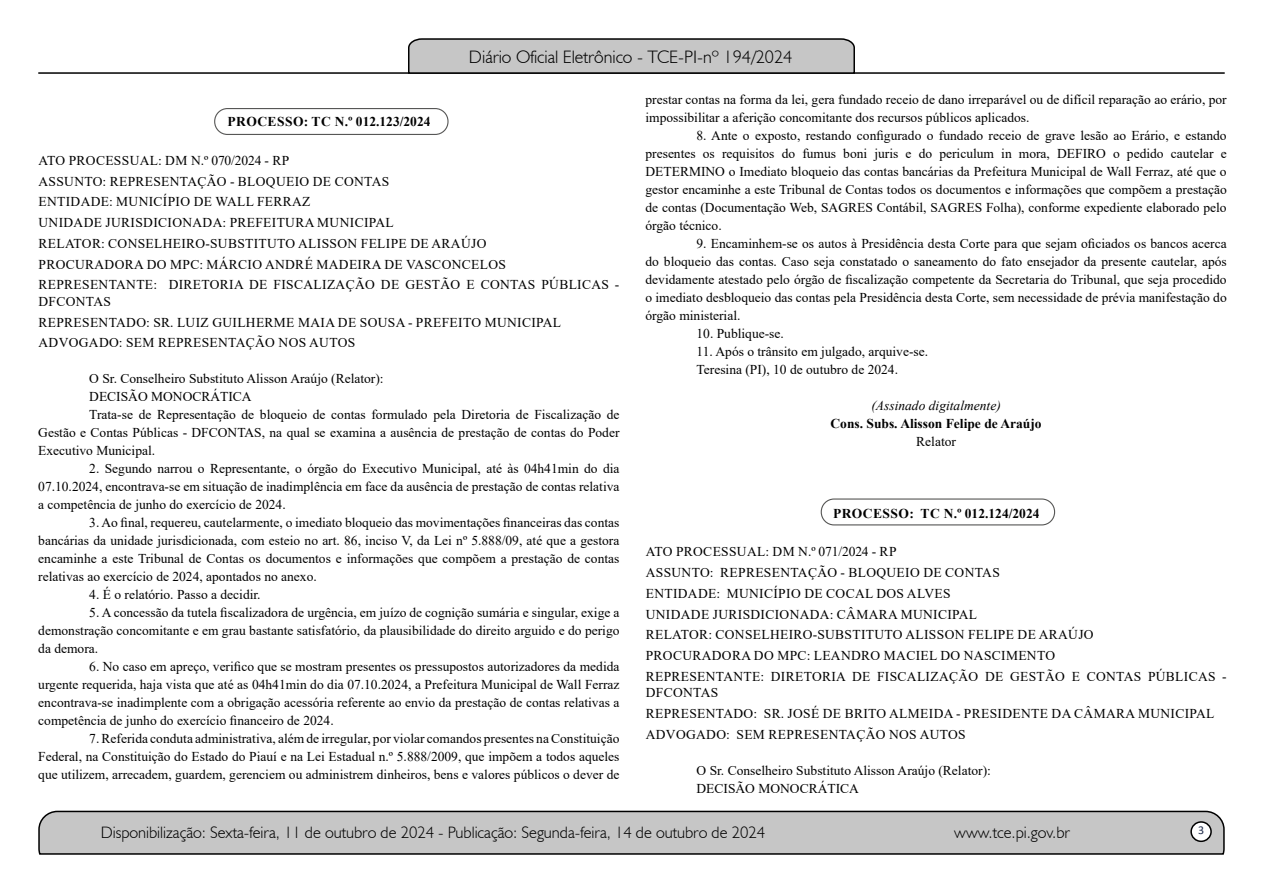
<style>
.page{position:relative;width:1263px;height:893px;background:#fff}
.page>*{position:absolute;margin:0;border:0;box-sizing:border-box;transform-origin:0 0}
.t1{font:300 18px "Humanist 521 BT";color:#000}
.t2{font:300 16.5px "Humanist 521 BT";color:#000}
.t3{font:13.5px/18px "Times New Roman";color:#000;text-align:justify}
.t4{font:13.5px/20.7px "Times New Roman";letter-spacing:.025em;color:#000}
.t5{font:700 13.5px "Times New Roman";letter-spacing:.035em;color:#000}
.t6{font:700 13.5px "Times New Roman";color:#000}
.t7{font:italic 13.5px "Times New Roman";color:#000}
.t8{font:12px "Calibri";color:#212d4c}
</style>
<div class="page">
<svg style="left:38px;top:810px;width:1187px;height:45px;background:#b9b9b9"></svg>
<div style="left:1191px;top:822px;width:20px;height:19px;background:#fff;border-radius:50%"></div>
<div style="left:1190px;top:821px;width:22px;height:21px;border:2px solid #000;border-radius:50%"></div>
<hr style="left:38px;top:72px;width:1187px;height:2px;background:#000">
<svg style="left:407px;top:38px;width:449px;height:36px;background:#b4b4b4"></svg>
<div style="left:821px;top:498px;width:234px;height:27px;border:1px solid #575756;border-radius:13px"></div>
<div style="left:214px;top:108px;width:235px;height:27px;border:1px solid #575756;border-radius:13px"></div>
<h1 class="t1" style="left:469px;top:46px;width:325px">Diário Oficial Eletrônico - TCE-PI-nº 194/2024</h1>
<p class="t3" style="left:645px;top:90px;width:583px">prestar contas na forma da lei, gera fundado receio de dano irreparável ou de difícil reparação ao erário, por impossibilitar a aferição concomitante dos recursos públicos aplicados.</p>
<p class="t3" style="left:645px;top:126px;width:583px;text-indent:51px">8. Ante o exposto, restando configurado o fundado receio de grave lesão ao Erário, e estando presentes os requisitos do fumus boni juris e do periculum in mora, DEFIRO o pedido cautelar e DETERMINO o Imediato bloqueio das contas bancárias da Prefeitura Municipal de Wall Ferraz, até que o gestor encaminhe a este Tribunal de Contas todos os documentos e informações que compõem a prestação de contas (Documentação Web, SAGRES Contábil, SAGRES Folha), conforme expediente elaborado pelo órgão técnico.</p>
<p class="t3" style="left:645px;top:234px;width:583px;text-indent:51px">9. Encaminhem-se os autos à Presidência desta Corte para que sejam oficiados os bancos acerca do bloqueio das contas. Caso seja constatado o saneamento do fato ensejador da presente cautelar, após devidamente atestado pelo órgão de fiscalização competente da Secretaria do Tribunal, que seja procedido o imediato desbloqueio das contas pela Presidência desta Corte, sem necessidade de prévia manifestação do órgão ministerial.</p>
<p class="t3" style="left:696px;top:324px;width:89px">10. Publique-se.</p>
<p class="t3" style="left:696px;top:342px;width:233px">11. Após o trânsito em julgado, arquive-se.<br>Teresina (PI), 10 de outubro de 2024.</p>
<p class="t7" style="left:871px;top:396px;width:131px">(Assinado digitalmente)</p>
<p class="t6" style="left:830px;top:413px;width:213px">Cons. Subs. Alisson Felipe de Araújo</p>
<p class="t3" style="left:916px;top:432px;width:41px">Relator</p>
<p class="t5" style="left:227px;top:112px;width:205px">PROCESSO: TC N.º 012.123/2024</p>
<p class="t4" style="left:38px;top:150px;width:582px">ATO PROCESSUAL: DM N.º 070/2024 - RP<br>ASSUNTO: REPRESENTAÇÃO - BLOQUEIO DE CONTAS<br>ENTIDADE: MUNICÍPIO DE WALL FERRAZ<br>UNIDADE JURISDICIONADA: PREFEITURA MUNICIPAL<br>RELATOR: CONSELHEIRO-SUBSTITUTO ALISSON FELIPE DE ARAÚJO<br>PROCURADORA DO MPC: MÁRCIO ANDRÉ MADEIRA DE VASCONCELOS REPRESENTANTE: DIRETORIA DE FISCALIZAÇÃO DE GESTÃO E CONTAS PÚBLICAS -</p>
<p class="t4" style="left:38px;top:291px;width:524px">DFCONTAS<br>REPRESENTADO: SR. LUIZ GUILHERME MAIA DE SOUSA - PREFEITO MUNICIPAL<br>ADVOGADO: SEM REPRESENTAÇÃO NOS AUTOS</p>
<p class="t3" style="left:89px;top:369px;width:296px">O Sr. Conselheiro Substituto Alisson Araújo (Relator):</p>
<p class="t3" style="left:89px;top:387px;width:164px">DECISÃO MONOCRÁTICA</p>
<p class="t3" style="left:89px;top:405px;width:532px">Trata-se de Representação de bloqueio de contas formulado pela Diretoria de Fiscalização de</p>
<p class="t3" style="left:38px;top:423px;width:583px">Gestão e Contas Públicas - DFCONTAS, na qual se examina a ausência de prestação de contas do Poder</p>
<p class="t3" style="left:38px;top:441px;width:118px">Executivo Municipal.</p>
<p class="t3" style="left:38px;top:459px;width:583px;text-indent:51px">2. Segundo narrou o Representante, o órgão do Executivo Municipal, até às 04h41min do dia 07.10.2024, encontrava-se em situação de inadimplência em face da ausência de prestação de contas relativa a competência de junho do exercício de 2024.</p>
<p class="t3" style="left:38px;top:513px;width:583px;text-indent:51px">3. Ao final, requereu, cautelarmente, o imediato bloqueio das movimentações financeiras das contas bancárias da unidade jurisdicionada, com esteio no art. 86, inciso V, da Lei nº 5.888/09, até que a gestora encaminhe a este Tribunal de Contas os documentos e informações que compõem a prestação de contas relativas ao exercício de 2024, apontados no anexo.</p>
<p class="t3" style="left:89px;top:585px;width:173px">4. É o relatório. Passo a decidir.</p>
<p class="t3" style="left:38px;top:603px;width:583px;text-indent:51px">5. A concessão da tutela fiscalizadora de urgência, em juízo de cognição sumária e singular, exige a demonstração concomitante e em grau bastante satisfatório, da plausibilidade do direito arguido e do perigo da demora.</p>
<p class="t3" style="left:38px;top:657px;width:583px;text-indent:51px">6. No caso em apreço, verifico que se mostram presentes os pressupostos autorizadores da medida urgente requerida, haja vista que até as 04h41min do dia 07.10.2024, a Prefeitura Municipal de Wall Ferraz encontrava-se inadimplente com a obrigação acessória referente ao envio da prestação de contas relativas a competência de junho do exercício financeiro de 2024.</p>
<p class="t3" style="left:38px;top:729px;width:583px;text-indent:51px">7. Referida conduta administrativa, além de irregular, por violar comandos presentes na Constituição Federal, na Constituição do Estado do Piauí e na Lei Estadual n.º 5.888/2009, que impõem a todos aqueles que utilizem, arrecadem, guardem, gerenciem ou administrem dinheiros, bens e valores públicos o dever de</p>
<p class="t5" style="left:833px;top:503px;width:208px">PROCESSO: TC N.º 012.124/2024</p>
<p class="t4" style="left:646px;top:541px;width:582px">ATO PROCESSUAL: DM N.º 071/2024 - RP<br>ASSUNTO: REPRESENTAÇÃO - BLOQUEIO DE CONTAS<br>ENTIDADE: MUNICÍPIO DE COCAL DOS ALVES<br>UNIDADE JURISDICIONADA: CÂMARA MUNICIPAL<br>RELATOR: CONSELHEIRO-SUBSTITUTO ALISSON FELIPE DE ARAÚJO<br>PROCURADORA DO MPC: LEANDRO MACIEL DO NASCIMENTO<br>REPRESENTANTE: DIRETORIA DE FISCALIZAÇÃO DE GESTÃO E CONTAS PÚBLICAS -</p>
<p class="t4" style="left:646px;top:682px;width:570px">DFCONTAS<br>REPRESENTADO: SR. JOSÉ DE BRITO ALMEIDA - PRESIDENTE DA CÂMARA MUNICIPAL<br>ADVOGADO: SEM REPRESENTAÇÃO NOS AUTOS</p>
<p class="t3" style="left:696px;top:761px;width:296px">O Sr. Conselheiro Substituto Alisson Araújo (Relator):<br>DECISÃO MONOCRÁTICA</p>
<p class="t2" style="left:101px;top:822px;width:666px">Disponibilização: Sexta-feira, 11 de outubro de 2024 - Publicação: Segunda-feira, 14 de outubro de 2024</p>
<p class="t2" style="left:954px;top:822px;width:117px">www.tce.pi.gov.br</p>
<p class="t8" style="left:1198px;top:821px;width:8px">3</p>
</div>
